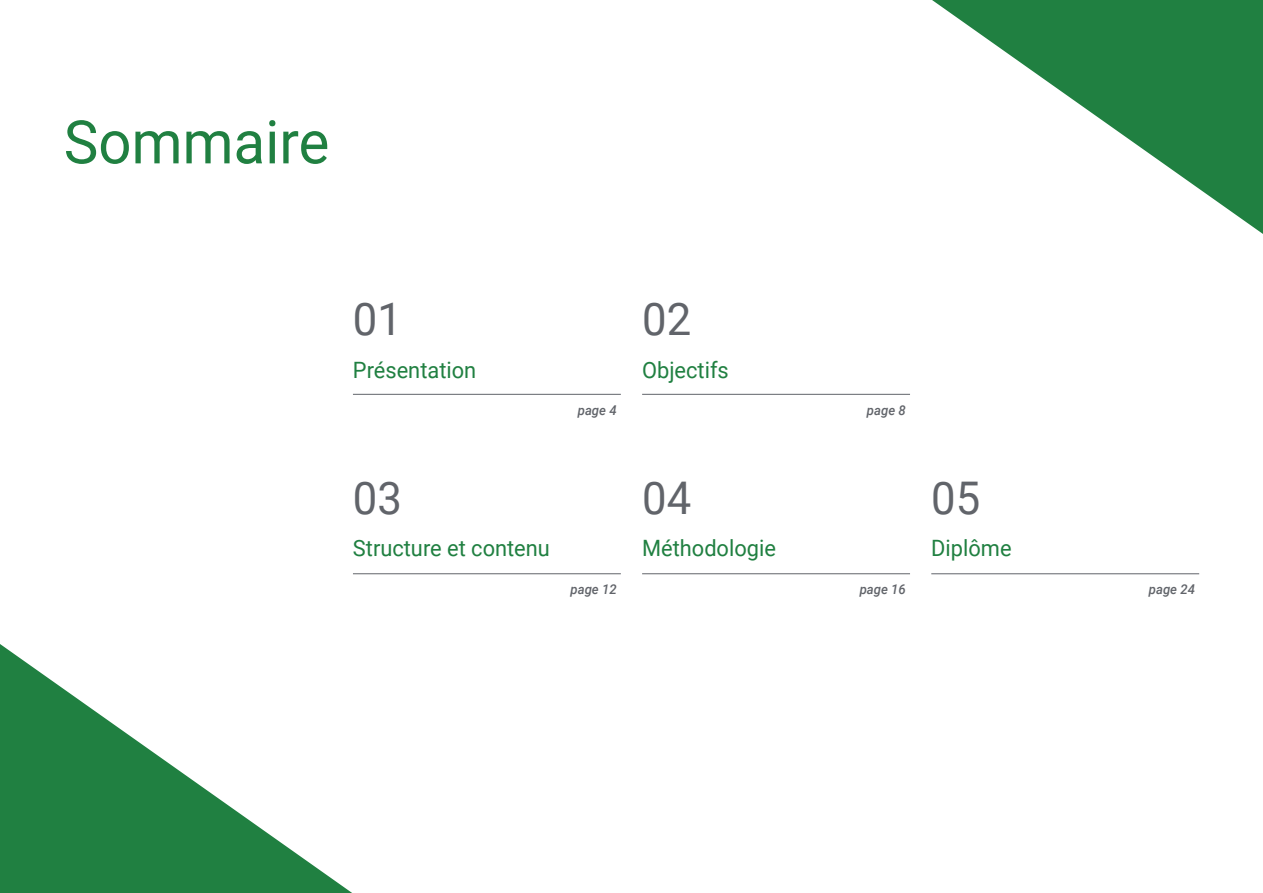
<style>
.page{position:relative;width:1263px;height:893px;background:#fff}
.page>*{position:absolute;margin:0;border:0;box-sizing:border-box;transform-origin:0 0}
.t1{font:60px "Roboto";color:#208041}
.t2{font:45px "Roboto";color:#61646a}
.t3{font:22.5px "Roboto";color:#208041}
.t4{font:italic 500 13.5px "Roboto";color:#61646a}
</style>
<div class="page">
<hr style="left:353px;top:394px;width:268px;height:1px;background:#61646a">
<hr style="left:353px;top:573px;width:268px;height:1px;background:#61646a">
<hr style="left:642px;top:394px;width:268px;height:1px;background:#61646a">
<hr style="left:642px;top:573px;width:268px;height:1px;background:#61646a">
<hr style="left:931px;top:573px;width:268px;height:1px;background:#61646a">
<svg style="left:0;top:644px;width:352px;height:249px"></svg>
<svg style="left:932px;top:0;width:331px;height:234px"></svg>
<h1 class="t1" style="left:64px;top:100px;width:267px">Sommaire</h1>
<h2 class="t2" style="left:353px;top:288px;width:51px">01</h2>
<h2 class="t2" style="left:642px;top:288px;width:51px">02</h2>
<p class="t3" style="left:353px;top:354px;width:125px">Présentation</p>
<p class="t3" style="left:642px;top:354px;width:88px">Objectifs</p>
<p class="t4" style="left:578px;top:401px;width:40px">page 4</p>
<p class="t4" style="left:867px;top:401px;width:40px">page 8</p>
<h2 class="t2" style="left:353px;top:466px;width:51px">03</h2>
<h2 class="t2" style="left:642px;top:466px;width:51px">04</h2>
<h2 class="t2" style="left:931px;top:466px;width:51px">05</h2>
<p class="t3" style="left:353px;top:532px;width:198px">Structure et contenu</p>
<p class="t3" style="left:642px;top:532px;width:135px">Méthodologie</p>
<p class="t3" style="left:931px;top:532px;width:82px">Diplôme</p>
<p class="t4" style="left:570px;top:580px;width:48px">page 12</p>
<p class="t4" style="left:860px;top:580px;width:48px">page 16</p>
<p class="t4" style="left:1149px;top:580px;width:48px">page 24</p>
</div>
